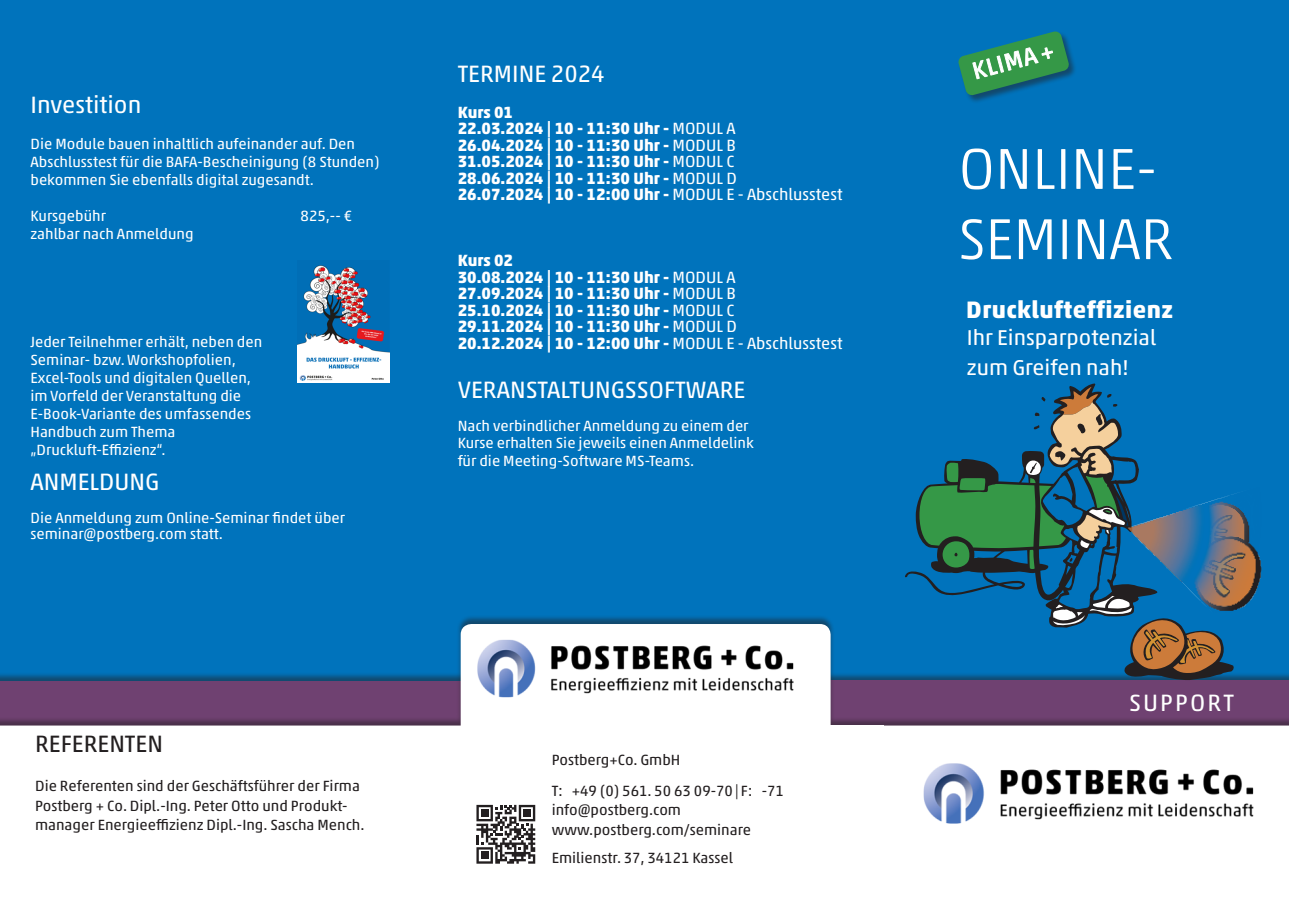
<style>
.page{position:relative;width:1289px;height:919px;background:#fff}
.page>*{position:absolute;margin:0;border:0;box-sizing:border-box;transform-origin:0 0}
.t1{font:300 58.5px "Akko Pro";color:#fff}
.t2{font:700 24.15px "Akko Pro";letter-spacing:.02em;color:#fff}
.Absatzformat_1{font:24px "Akko Pro";color:#fff}
.Absatzformat_1-2{font:24px "Akko Pro";color:#231f20}
.Absatzformat_1-3{font:24px "Akko Pro";letter-spacing:.09em;color:#fff}
.t3{font:21.75px "Akko Pro";color:#fff}
.Absatzformat_1-4{font:700 16.5px "Akko Pro";color:#fff}
.Absatzformat_1-5{font:15px/18px "Akko Pro";color:#fff}
.Absatzformat_1-6{font:15px/19.5px "Akko Pro";color:#231f20}
.s1{font-weight:400}
</style>
<div class="page">
<div style="left:0;top:0;width:1288px;height:725px;background:#0073bc"></div>
<div style="left:0;top:615px;width:1288px;height:303px;background:#231f20;opacity:.5"></div>
<svg style="left:0;top:624px;width:1288px;height:294px"></svg>
<div style="left:958px;top:31px;width:119px;height:73px;background:#231f20;opacity:.5"></div>
<svg style="left:958px;top:31px;width:111px;height:65px"></svg>
<div style="left:779px;top:725px;width:104px;height:55px;background:#fff"></div>
<svg style="left:476px;top:804px;width:59px;height:59px"></svg>
<svg style="left:904px;top:383px;width:192px;height:246px"></svg>
<svg style="left:919px;top:387px;width:315px;height:293px"></svg>
<img style="left:1127px;top:485px;width:135px;height:127px">
<img style="left:298px;top:265px;width:91px;height:118px">
<img style="left:472px;top:624px;width:324px;height:90px">
<img style="left:918px;top:754px;width:338px;height:80px">
<p class="Absatzformat_1" style="left:30px;top:90px;width:112px">Investition</p>
<p class="Absatzformat_1-5" style="left:30px;top:135px;width:326px">Die Module bauen inhaltlich aufeinander auf. Den</p>
<p class="Absatzformat_1-5" style="left:30px;top:153px;width:350px">Abschlusstest für die BAFA-Bescheinigung (8 Stunden) bekommen Sie ebenfalls digital zugesandt.</p>
<p class="Absatzformat_1-5" style="left:30px;top:207px;width:77px">Kursgebühr</p>
<p class="Absatzformat_1-5" style="left:300px;top:207px;width:53px">825,-- €</p>
<p class="Absatzformat_1-5" style="left:30px;top:225px;width:165px">zahlbar nach Anmeldung</p>
<p class="Absatzformat_1-5" style="left:30px;top:333px;width:233px">Jeder Teilnehmer erhält, neben den<br>Seminar- bzw. Workshopfolien,</p>
<p class="Absatzformat_1-5" style="left:30px;top:369px;width:222px">Excel-Tools und digitalen Quellen,</p>
<p class="Absatzformat_1-5" style="left:30px;top:387px;width:212px">im Vorfeld der Veranstaltung die</p>
<p class="Absatzformat_1-5" style="left:30px;top:405px;width:222px">E-Book-Variante des umfassendes</p>
<p class="Absatzformat_1-5" style="left:30px;top:423px;width:146px">Handbuch zum Thema</p>
<p class="Absatzformat_1-5" style="left:30px;top:441px;width:136px">„Druckluft-Effizienz“.</p>
<p class="Absatzformat_1" style="left:30px;top:467px;width:130px">ANMELDUNG</p>
<p class="Absatzformat_1-5" style="left:30px;top:508px;width:316px">Die Anmeldung zum Online-Seminar findet über</p>
<p class="Absatzformat_1-5" style="left:30px;top:525px;width:194px">seminar@postberg.com statt.</p>
<p class="Absatzformat_1-2" style="left:35px;top:729px;width:129px">REFERENTEN</p>
<p class="Absatzformat_1-6" style="left:35px;top:776px;width:326px">Die Referenten sind der Geschäftsführer der Firma<br>Postberg + Co. Dipl.-Ing. Peter Otto und Produkt-</p>
<p class="Absatzformat_1-6" style="left:35px;top:815px;width:331px">manager Energieeffizienz Dipl.-Ing. Sascha Mench.</p>
<p class="Absatzformat_1" style="left:457px;top:59px;width:148px">TERMINE 2024</p>
<p class="Absatzformat_1-4" style="left:457px;top:102px;width:57px">Kurs 01</p>
<p class="Absatzformat_1-4" style="left:457px;top:118px;width:279px">22.03.2024 | 10 - 11:30 Uhr - <span class="s1">MODUL A</span></p>
<p class="Absatzformat_1-4" style="left:457px;top:135px;width:280px">26.04.2024 | 10 - 11:30 Uhr - <span class="s1">MODUL B</span></p>
<p class="Absatzformat_1-4" style="left:457px;top:151px;width:278px">31.05.2024 | 10 - 11:30 Uhr - <span class="s1">MODUL C</span></p>
<p class="Absatzformat_1-4" style="left:457px;top:168px;width:281px">28.06.2024 | 10 - 11:30 Uhr - <span class="s1">MODUL D</span></p>
<p class="Absatzformat_1-4" style="left:457px;top:184px;width:386px">26.07.2024 | 10 - 12:00 Uhr - <span class="s1">MODUL E - Abschlusstest</span></p>
<p class="Absatzformat_1-4" style="left:457px;top:250px;width:57px">Kurs 02</p>
<p class="Absatzformat_1-4" style="left:457px;top:267px;width:279px">30.08.2024 | 10 - 11:30 Uhr - <span class="s1">MODUL A</span></p>
<p class="Absatzformat_1-4" style="left:457px;top:283px;width:280px">27.09.2024 | 10 - 11:30 Uhr - <span class="s1">MODUL B</span></p>
<p class="Absatzformat_1-4" style="left:457px;top:300px;width:278px">25.10.2024 | 10 - 11:30 Uhr - <span class="s1">MODUL C</span></p>
<p class="Absatzformat_1-4" style="left:457px;top:316px;width:281px">29.11.2024 | 10 - 11:30 Uhr - <span class="s1">MODUL D</span></p>
<p class="Absatzformat_1-4" style="left:457px;top:333px;width:386px">20.12.2024 | 10 - 12:00 Uhr - <span class="s1">MODUL E - Abschlusstest</span></p>
<p class="Absatzformat_1" style="left:457px;top:375px;width:289px">VERANSTALTUNGSSOFTWARE</p>
<p class="Absatzformat_1-5" style="left:457px;top:417px;width:292px">Nach verbindlicher Anmeldung zu einem der</p>
<p class="Absatzformat_1-5" style="left:457px;top:433px;width:297px">Kurse erhalten Sie jeweils einen Anmeldelink</p>
<p class="Absatzformat_1-5" style="left:457px;top:451px;width:238px">für die Meeting-Software MS-Teams.</p>
<p class="Absatzformat_1-6" style="left:551px;top:750px;width:130px">Postberg+Co. GmbH</p>
<p class="Absatzformat_1-6" style="left:551px;top:780px;width:234px">T: +49 (0) 561. 50 63 09-70| F: -71</p>
<p class="Absatzformat_1-6" style="left:551px;top:800px;width:131px">info@postberg.com</p>
<p class="Absatzformat_1-6" style="left:551px;top:819px;width:201px">www.postberg.com/seminare</p>
<p class="Absatzformat_1-6" style="left:551px;top:848px;width:183px">Emilienstr. 37, 34121 Kassel</p>
<p class="t1" style="left:958px;top:133px;width:200px">ONLINE-</p>
<p class="t1" style="left:958px;top:204px;width:216px">SEMINAR</p>
<p class="t2" style="left:966px;top:295px;width:208px">Drucklufteffizienz</p>
<p class="t3" style="left:966px;top:324px;width:191px">Ihr Einsparpotenzial</p>
<p class="t3" style="left:966px;top:354px;width:163px">zum Greifen nah!</p>
<p class="Absatzformat_1-3" style="left:1128px;top:688px;width:106px">SUPPORT</p>
</div>
